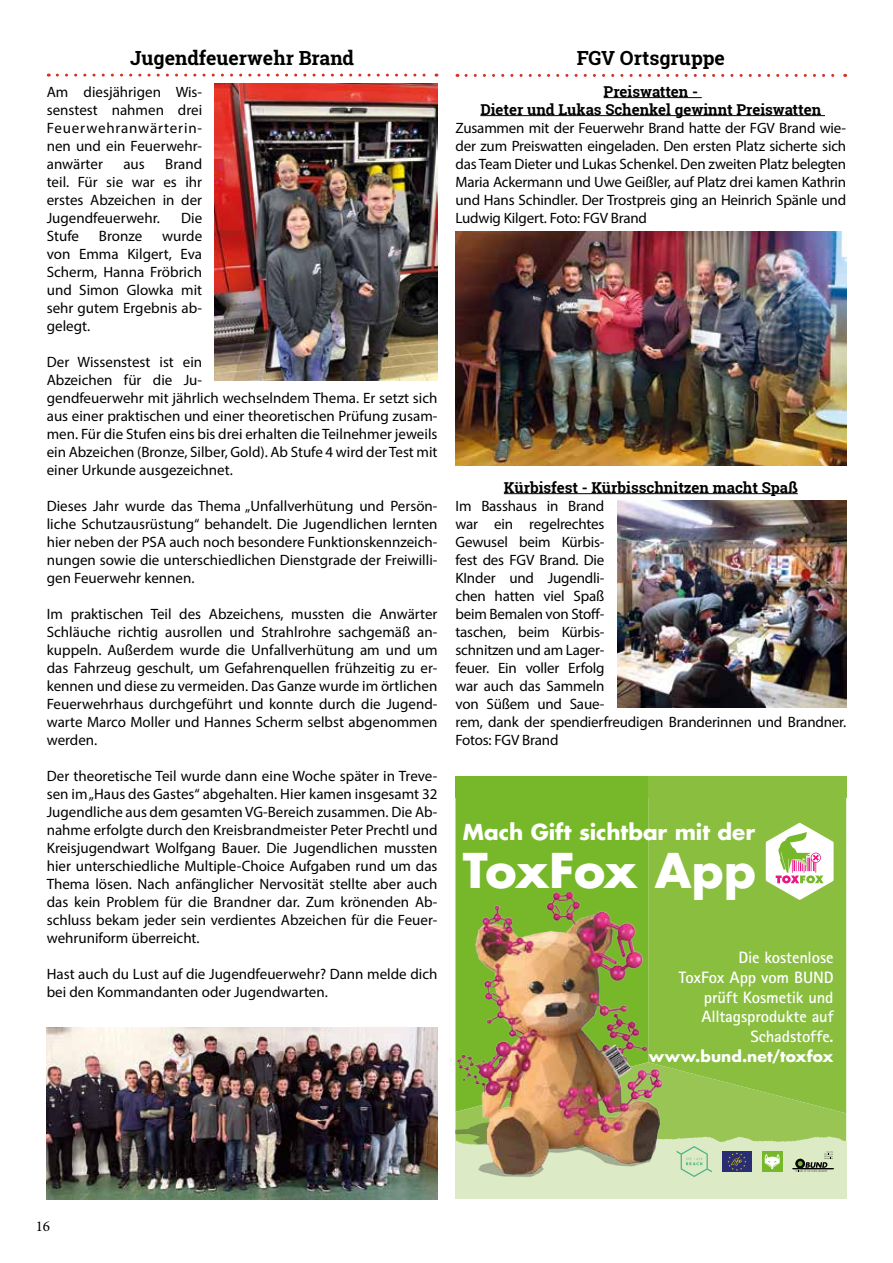
<style>
.page{position:relative;width:893px;height:1263px;background:#fff}
.page>*{position:absolute;margin:0;border:0;box-sizing:border-box;transform-origin:0 0}
.t1{font:700 46.65px "Futura LT";letter-spacing:-.015em;color:#fff}
.t2{font:700 21.3px "Futura LT";letter-spacing:-.005em;color:#fff}
.t3{font:700 19.5px "Roboto Slab";color:#000}
.t4{font:700 16.5px/19.8px "Agfa Rotis Sans Serif";letter-spacing:-.005em;color:#fff;text-align:right}
.t5{font:700 15.3px "Futura LT";letter-spacing:.01em;color:#fff}
.t6{font:15px/18px "Myriad Pro";color:#000;text-align:justify}
.t7{font:700 15px/18px "Roboto Slab";color:#000;text-align:center}
.t8{font:15px "Minion Pro";color:#000}
</style>
<div class="page">
<svg style="left:57px;top:74px;width:380px;height:3px"></svg>
<img style="left:47px;top:1027px;width:391px;height:172px">
<img style="left:215px;top:84px;width:222px;height:296px">
<svg style="left:466px;top:74px;width:380px;height:3px"></svg>
<hr style="left:604px;top:97px;width:98px;height:1px;background:#000">
<hr style="left:480px;top:115px;width:345px;height:1px;background:#000">
<hr style="left:504px;top:493px;width:294px;height:1px;background:#000">
<img style="left:617px;top:501px;width:229px;height:207px">
<img style="left:455px;top:231px;width:391px;height:235px">
<div style="left:455px;top:798px;width:193px;height:94px;background:#76b82a"></div>
<div style="left:668px;top:1113px;width:178px;height:12px;background:#99c555"></div>
<svg style="left:648px;top:798px;width:198px;height:315px;background:#8abe40"></svg>
<img style="left:455px;top:1125px;width:391px;height:63px">
<img style="left:455px;top:892px;width:213px;height:290px">
<svg style="left:766px;top:823px;width:68px;height:77px"></svg>
<div style="left:722px;top:1151px;width:29px;height:21px;background:#292d72"></div>
<svg style="left:727px;top:1152px;width:19px;height:19px"></svg>
<svg style="left:676px;top:1146px;width:36px;height:31px"></svg>
<svg style="left:793px;top:1151px;width:41px;height:21px"></svg>
<div style="left:762px;top:1151px;width:21px;height:21px;background:#76b82a"></div>
<svg style="left:765px;top:1154px;width:15px;height:15px"></svg>
<div style="left:455px;top:1188px;width:391px;height:10px;background:#dceac5"></div>
<div style="left:455px;top:776px;width:193px;height:22px;background:#76b82a"></div>
<div style="left:648px;top:776px;width:198px;height:22px;background:#89be3f"></div>
<svg style="left:617px;top:696px;width:138px;height:12px;background:#201b1d"></svg>
<h3 class="t3" style="left:130px;top:45px;width:226px">Jugendfeuerwehr Brand</h3>
<p class="t6" style="left:47px;top:82px;width:157px">Am diesjährigen Wis&shy;senstest nahmen drei Feuerwehranwärterin&shy;nen und ein Feuerwehr&shy;anwärter</p>
<p class="t6" style="left:47px;top:154px;width:157px;text-indent:118px">Brand teil. Für sie war es ihr erstes Abzeichen in der Jugendfeuerwehr.</p>
<p class="t6" style="left:123px;top:154px;width:23px">aus</p>
<p class="t6" style="left:181px;top:208px;width:23px">Die</p>
<p class="t6" style="left:47px;top:226px;width:34px">Stufe</p>
<p class="t6" style="left:99px;top:226px;width:45px">Bronze</p>
<p class="t6" style="left:47px;top:226px;width:157px;text-indent:115px">wurde von Emma Kilgert, Eva Scherm, Hanna Fröbrich und Simon Glowka mit sehr gutem Ergebnis ab&shy;gelegt.</p>
<p class="t6" style="left:47px;top:352px;width:392px;text-align:left">Der Wissenstest ist ein<br>Abzeichen für die Ju-<br>gendfeuerwehr mit jährlich wechselndem Thema. Er setzt sich aus einer praktischen und einer theoretischen Prüfung zusam&shy;men. Für die Stufen eins bis drei erhalten die Teilnehmer jeweils ein Abzeichen (Bronze, Silber, Gold). Ab Stufe 4 wird der Test mit einer Urkunde ausgezeichnet.</p>
<p class="t6" style="left:47px;top:496px;width:392px">Dieses Jahr wurde das Thema „Unfallverhütung und Persön&shy;liche Schutzausrüstung“ behandelt. Die Jugendlichen lernten hier neben der PSA auch noch besondere Funktionskennzeich&shy;nungen sowie die unterschiedlichen Dienstgrade der Freiwilli&shy;gen Feuerwehr kennen.</p>
<p class="t6" style="left:47px;top:604px;width:392px">Im praktischen Teil des Abzeichens, mussten die Anwärter Schläuche richtig ausrollen und Strahlrohre sachgemäß an&shy;kuppeln. Außerdem wurde die Unfallverhütung am und um das Fahrzeug geschult, um Gefahrenquellen frühzeitig zu er&shy;kennen und diese zu vermeiden. Das Ganze wurde im örtlichen Feuerwehrhaus durchgeführt und konnte durch die Jugend&shy;warte Marco Moller und Hannes Scherm selbst abgenommen werden.</p>
<p class="t6" style="left:47px;top:766px;width:392px">Der theoretische Teil wurde dann eine Woche später in Treve&shy;sen im „Haus des Gastes“ abgehalten. Hier kamen insgesamt 32<br>Jugendliche aus dem gesamten VG-Bereich zusammen. Die Ab&shy;nahme erfolgte durch den Kreisbrandmeister Peter Prechtl und Kreisjugendwart Wolfgang Bauer. Die Jugendlichen mussten hier unterschiedliche Multiple-Choice Aufgaben rund um das Thema lösen. Nach anfänglicher Nervosität stellte aber auch das kein Problem für die Brandner dar. Zum krönenden Ab&shy;schluss bekam jeder sein verdientes Abzeichen für die Feuer&shy;wehruniform überreicht.</p>
<p class="t6" style="left:47px;top:964px;width:392px">Hast auch du Lust auf die Jugendfeuerwehr? Dann melde dich bei den Kommandanten oder Jugendwarten.</p>
<h3 class="t3" style="left:577px;top:45px;width:150px">FGV Ortsgruppe</h3>
<p class="t7" style="left:480px;top:82px;width:342px">Preiswatten -<br>Dieter und Lukas Schenkel gewinnt Preiswatten</p>
<p class="t6" style="left:455px;top:118px;width:392px">Zusammen mit der Feuerwehr Brand hatte der FGV Brand wie&shy;der zum Preiswatten eingeladen. Den ersten Platz sicherte sich das Team Dieter und Lukas Schenkel. Den zweiten Platz belegten Maria Ackermann und Uwe Geißler, auf Platz drei kamen Kathrin und Hans Schindler. Der Trostpreis ging an Heinrich Spänle und Ludwig Kilgert. Foto: FGV Brand</p>
<p class="t7" style="left:504px;top:478px;width:295px">Kürbisfest - Kürbisschnitzen macht Spaß</p>
<p class="t6" style="left:455px;top:496px;width:392px;text-align:left">Im Basshaus in Brand<br>war ein regelrechtes<br>Gewusel beim Kürbis-<br>fest des FGV Brand. Die<br>KInder und Jugendli-<br>chen hatten viel Spaß<br>beim Bemalen von Stoff-<br>taschen, beim Kürbis-<br>schnitzen und am Lager-<br>feuer. Ein voller Erfolg<br>war auch das Sammeln<br>von Süßem und Saue-<br>rem, dank der spendierfreudigen Branderinnen und Brandner.<br>Fotos: FGV Brand</p>
<h2 class="t2" style="left:463px;top:818px;width:294px">Mach Gift sichtbar mit der</h2>
<h1 class="t1" style="left:463px;top:839px;width:295px">ToxFox App</h1>
<p class="t4" style="left:679px;top:947px;width:156px">Die kostenlose<br>ToxFox App vom BUND prüft Kosmetik und<br>Alltagsprodukte auf<br>Schadstoffe.</p>
<p class="t5" style="left:649px;top:1045px;width:186px">www.bund.net/toxfox</p>
<p class="t8" style="left:36px;top:1216px;width:16px">16</p>
</div>
